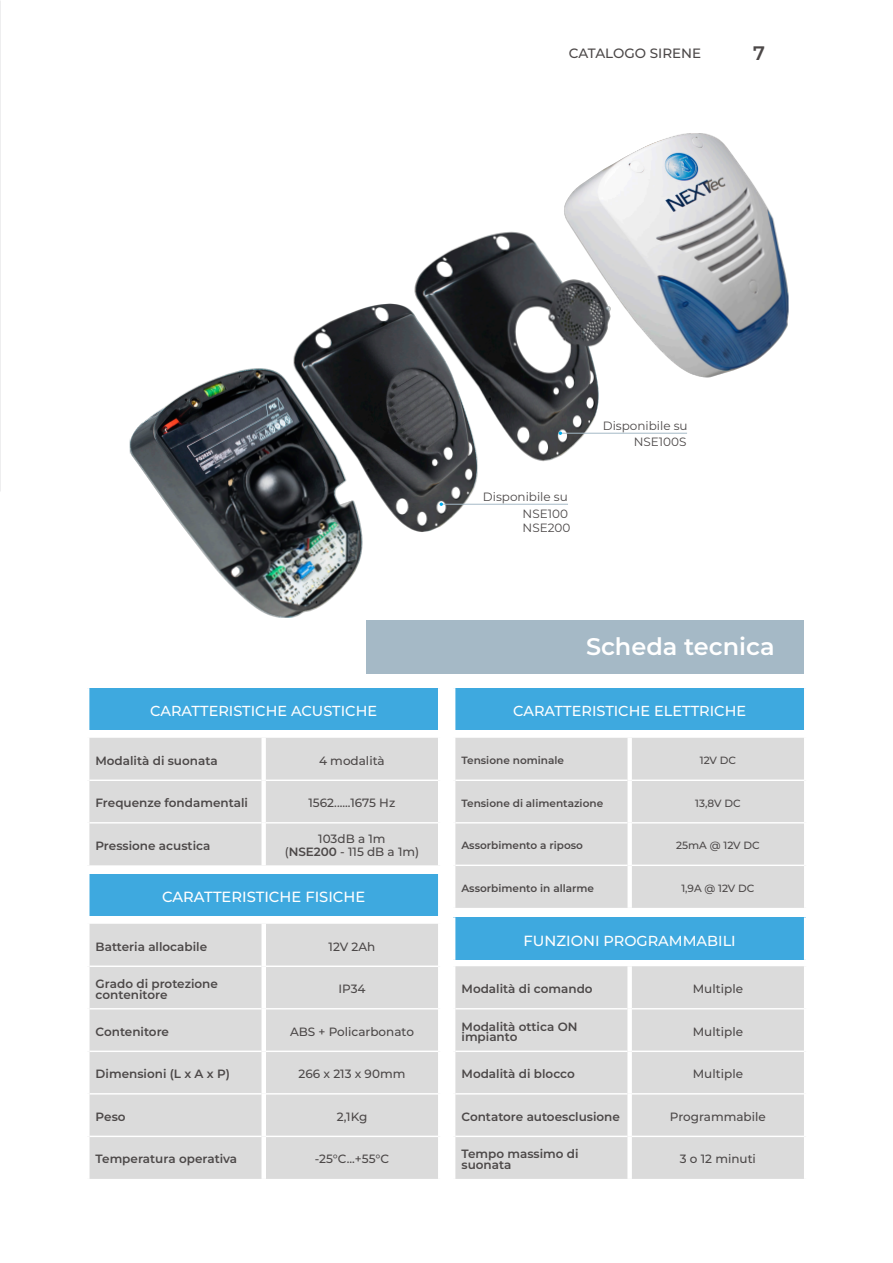
<style>
.page{position:relative;width:893px;height:1263px;background:#fff}
.page>*{position:absolute;margin:0;border:0;box-sizing:border-box;transform-origin:0 0}
.t1{font:600 24px "Montserrat";color:#fff}
.t2{font:600 19.5px "Montserrat";color:#4c4848}
.t3{font:500 14.7px "Montserrat";color:#fff}
.t4{font:500 14.55px "Montserrat";color:#fff}
.t5{font:500 14.4px "Montserrat";color:#fff}
.t6{font:500 13.5px "Montserrat";color:#4c4848}
.t7{font:600 12px/10.6px "Montserrat";color:#4c4848}
.t8{font:500 12px/12.9px "Montserrat";color:#4c4848;text-align:center}
.t9{font:12px/14.2px "Montserrat";color:#4c4848}
.t10{font:600 10.5px "Montserrat";color:#4c4848}
.t11{font:500 10.5px "Montserrat";color:#4c4848}
.s1{font-weight:600}
.s2{font-size:14.7px}
</style>
<div class="page">
<img style="left:129px;top:133px;width:660px;height:485px">
<hr style="left:441px;top:504px;width:127px;height:1px;background:#a5b9c6">
<svg style="left:440px;top:502px;width:3px;height:4px"></svg>
<hr style="left:560px;top:433px;width:127px;height:1px;background:#a5b9c6">
<svg style="left:559px;top:431px;width:3px;height:4px"></svg>
<div style="left:366px;top:620px;width:438px;height:53px;background:#a5b9c6"></div>
<div style="left:87px;top:688px;width:353px;height:42px;background:#3ea9df"></div>
<hr style="left:85px;top:688px;width:4px;height:42px;background:#fff">
<hr style="left:438px;top:688px;width:4px;height:42px;background:#fff">
<div style="left:89px;top:738px;width:349px;height:127px;background:#dbdbdb"></div>
<div style="left:261px;top:738px;width:5px;height:42px;background:#fff"></div>
<div style="left:261px;top:780px;width:5px;height:43px;background:#fff"></div>
<div style="left:261px;top:823px;width:5px;height:42px;background:#fff"></div>
<div style="left:453px;top:917px;width:353px;height:43px;background:#3ea9df"></div>
<div style="left:455px;top:966px;width:349px;height:213px;background:#dbdbdb"></div>
<hr style="left:455px;top:1008px;width:172px;height:1px;background:#fff">
<hr style="left:632px;top:1008px;width:172px;height:1px;background:#fff">
<hr style="left:455px;top:1050px;width:172px;height:2px;background:#fff">
<hr style="left:632px;top:1050px;width:172px;height:2px;background:#fff">
<hr style="left:455px;top:1093px;width:172px;height:1px;background:#fff">
<hr style="left:632px;top:1093px;width:172px;height:1px;background:#fff">
<hr style="left:455px;top:1136px;width:172px;height:1px;background:#fff">
<hr style="left:632px;top:1136px;width:172px;height:1px;background:#fff">
<hr style="left:451px;top:917px;width:4px;height:43px;background:#fff">
<hr style="left:804px;top:917px;width:4px;height:43px;background:#fff">
<div style="left:627px;top:966px;width:5px;height:43px;background:#fff"></div>
<div style="left:627px;top:1009px;width:5px;height:42px;background:#fff"></div>
<div style="left:627px;top:1051px;width:5px;height:43px;background:#fff"></div>
<div style="left:627px;top:1094px;width:5px;height:42px;background:#fff"></div>
<div style="left:627px;top:1136px;width:5px;height:43px;background:#fff"></div>
<div style="left:453px;top:688px;width:353px;height:42px;background:#3ea9df"></div>
<div style="left:455px;top:738px;width:349px;height:170px;background:#dbdbdb"></div>
<hr style="left:455px;top:779px;width:172px;height:2px;background:#fff">
<hr style="left:632px;top:779px;width:172px;height:2px;background:#fff">
<hr style="left:455px;top:822px;width:172px;height:1px;background:#fff">
<hr style="left:632px;top:822px;width:172px;height:1px;background:#fff">
<hr style="left:455px;top:865px;width:172px;height:1px;background:#fff">
<hr style="left:632px;top:865px;width:172px;height:1px;background:#fff">
<hr style="left:451px;top:688px;width:4px;height:42px;background:#fff">
<hr style="left:804px;top:688px;width:4px;height:42px;background:#fff">
<div style="left:627px;top:738px;width:5px;height:42px;background:#fff"></div>
<div style="left:627px;top:780px;width:5px;height:43px;background:#fff"></div>
<div style="left:627px;top:823px;width:5px;height:42px;background:#fff"></div>
<div style="left:627px;top:865px;width:5px;height:43px;background:#fff"></div>
<div style="left:87px;top:874px;width:353px;height:42px;background:#3ea9df"></div>
<div style="left:90px;top:924px;width:348px;height:255px;background:#dbdbdb"></div>
<hr style="left:90px;top:965px;width:171px;height:2px;background:#fff">
<hr style="left:266px;top:965px;width:172px;height:2px;background:#fff">
<hr style="left:90px;top:1008px;width:171px;height:1px;background:#fff">
<hr style="left:266px;top:1008px;width:172px;height:1px;background:#fff">
<hr style="left:90px;top:1050px;width:171px;height:2px;background:#fff">
<hr style="left:266px;top:1050px;width:172px;height:2px;background:#fff">
<hr style="left:90px;top:1093px;width:171px;height:1px;background:#fff">
<hr style="left:266px;top:1093px;width:172px;height:1px;background:#fff">
<hr style="left:90px;top:1136px;width:171px;height:1px;background:#fff">
<hr style="left:266px;top:1136px;width:172px;height:1px;background:#fff">
<hr style="left:85px;top:874px;width:4px;height:42px;background:#fff">
<hr style="left:438px;top:874px;width:4px;height:42px;background:#fff">
<div style="left:261px;top:924px;width:5px;height:42px;background:#fff"></div>
<div style="left:261px;top:966px;width:5px;height:43px;background:#fff"></div>
<div style="left:261px;top:1009px;width:5px;height:42px;background:#fff"></div>
<div style="left:261px;top:1051px;width:5px;height:43px;background:#fff"></div>
<div style="left:261px;top:1094px;width:5px;height:42px;background:#fff"></div>
<div style="left:261px;top:1136px;width:5px;height:43px;background:#fff"></div>
<p class="t6" style="left:569px;top:44px;width:134px">CATALOGO SIRENE</p>
<p class="t2" style="left:753px;top:39px;width:13px">7</p>
<p class="t5" style="left:150px;top:701px;width:228px">CARATTERISTICHE ACUSTICHE</p>
<p class="t7" style="left:95px;top:755px;width:124px">Modalità di suonata</p>
<p class="t8" style="left:319px;top:754px;width:67px">4 modalità</p>
<p class="t7" style="left:95px;top:797px;width:154px">Frequenze fondamentali</p>
<p class="t8" style="left:309px;top:796px;width:88px">1562......1675 Hz</p>
<p class="t7" style="left:95px;top:840px;width:117px">Pressione acustica</p>
<p class="t8" style="left:285px;top:832px;width:136px">103dB a 1m<br>(<span class="s1">NSE200</span> - 115 dB a 1m)</p>
<p class="t3" style="left:162px;top:887px;width:205px">CARATTERISTICHE FISICHE</p>
<p class="t7" style="left:96px;top:941px;width:113px">Batteria allocabile</p>
<p class="t8" style="left:329px;top:940px;width:48px">12V 2Ah</p>
<p class="t7" style="left:96px;top:978px;width:124px">Grado di protezione contenitore</p>
<p class="t8" style="left:338px;top:982px;width:29px">IP34</p>
<p class="t7" style="left:96px;top:1026px;width:75px">Contenitore</p>
<p class="t8" style="left:290px;top:1025px;width:125px">ABS + Policarbonato</p>
<p class="t7" style="left:96px;top:1068px;width:136px">Dimensioni (L x A x P)</p>
<p class="t8" style="left:299px;top:1067px;width:108px">266 x 213 x 90mm</p>
<p class="t7" style="left:96px;top:1111px;width:31px">Peso</p>
<p class="t8" style="left:337px;top:1110px;width:32px">2,1Kg</p>
<p class="t7" style="left:96px;top:1153px;width:143px">Temperatura operativa</p>
<p class="t8" style="left:315px;top:1152px;width:76px">-25°C...+55°C</p>
<p class="t9" style="left:603px;top:418px;width:86px">Disponibile su</p>
<p class="t9" style="left:483px;top:489px;width:86px">Disponibile su</p>
<p class="t9" style="left:523px;top:506px;width:49px">NSE100<br>NSE200</p>
<p class="t9" style="left:634px;top:434px;width:54px">NSE100S</p>
<p class="t1" style="left:586px;top:630px;width:190px">Scheda tecnica</p>
<p class="t5" style="left:513px;top:701px;width:234px">CARATTERISTICHE ELETTRICHE</p>
<p class="t10" style="left:461px;top:753px;width:104px">Tensione nominale</p>
<p class="t11" style="left:700px;top:753px;width:38px">12V DC</p>
<p class="t10" style="left:461px;top:795px;width:143px">Tensione di alimentazione</p>
<p class="t11" style="left:695px;top:795px;width:47px">13,8V DC</p>
<p class="t10" style="left:461px;top:838px;width:123px">Assorbimento a riposo</p>
<p class="t11" style="left:676px;top:838px;width:85px">25mA @ 12V DC</p>
<p class="t10" style="left:461px;top:880px;width:134px">Assorbimento in allarme</p>
<p class="t11" style="left:681px;top:881px;width:75px">1,9A @ 12V DC</p>
<p class="t4" style="left:523px;top:930px;width:214px"><span class="s2">FUNZIONI</span> PROGRAMMABILI</p>
<p class="t7" style="left:462px;top:983px;width:133px">Modalità di comando</p>
<p class="t8" style="left:693px;top:982px;width:52px">Multiple</p>
<p class="t7" style="left:462px;top:1020px;width:117px">Modalità ottica ON impianto</p>
<p class="t8" style="left:693px;top:1025px;width:52px">Multiple</p>
<p class="t7" style="left:462px;top:1068px;width:115px">Modalità di blocco</p>
<p class="t8" style="left:693px;top:1067px;width:52px">Multiple</p>
<p class="t7" style="left:462px;top:1111px;width:160px">Contatore autoesclusione</p>
<p class="t8" style="left:670px;top:1110px;width:97px">Programmabile</p>
<p class="t7" style="left:462px;top:1148px;width:119px">Tempo massimo di suonata</p>
<p class="t8" style="left:680px;top:1152px;width:78px">3 o 12 minuti</p>
</div>
